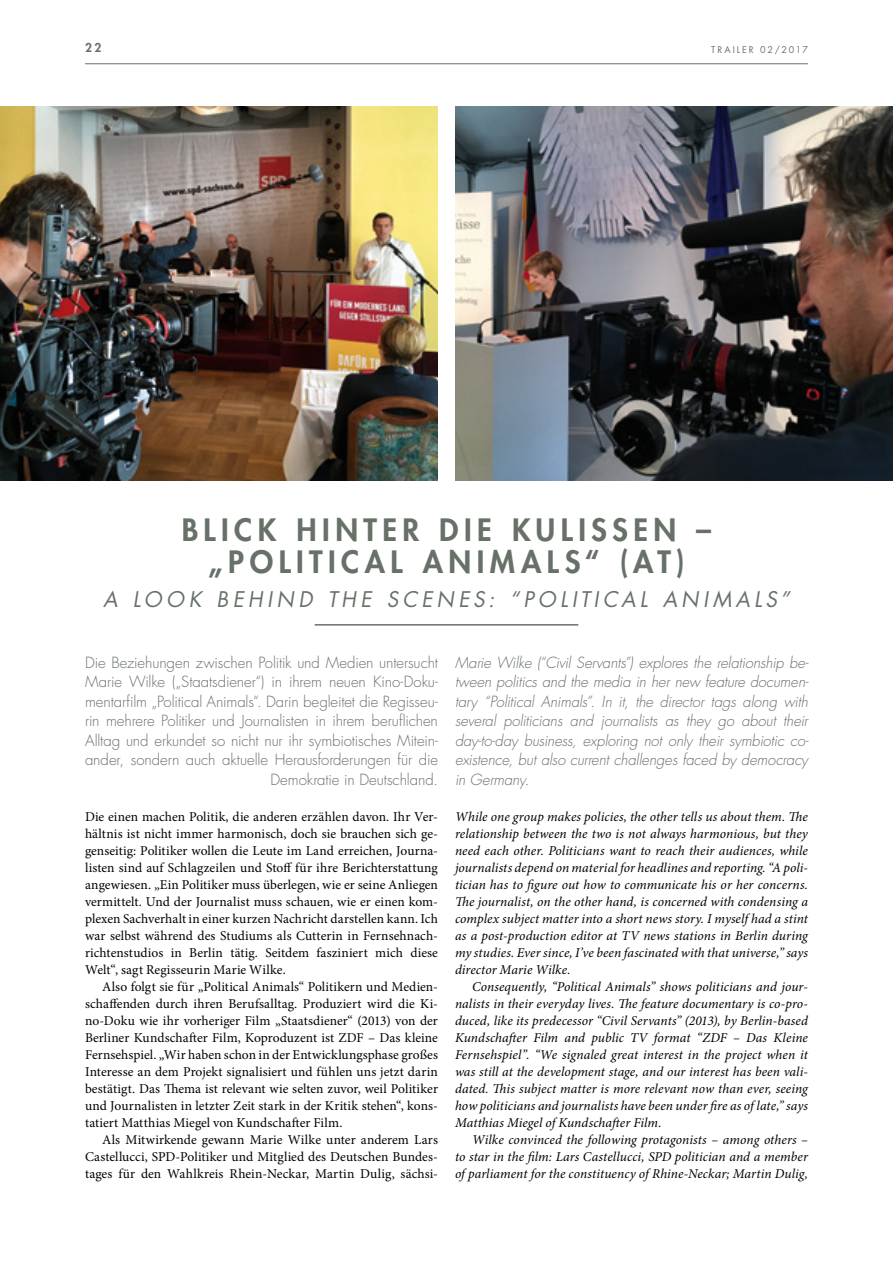
<style>
.page{position:relative;width:893px;height:1263px;background:#fff}
.page>*{position:absolute;margin:0;border:0;box-sizing:border-box;transform-origin:0 0}
.t1{font:800 30px/31.5px "Futura Std";letter-spacing:.185em;color:#677168;text-align:center}
.t2{font:italic 21px "Futura Std";letter-spacing:.195em;color:#677168}
.t3{font:300 15px/19.5px "Futura Std";letter-spacing:-.01em;color:#677168;text-align:right}
.t4{font:italic 300 15px/19.5px "Futura Std";letter-spacing:-.005em;color:#677168;text-align:justify}
.t5{font:italic 13.5px/17px "Minion Pro";letter-spacing:.005em;color:#000;text-align:justify}
.t6{font:13.5px/17px "Minion Pro";letter-spacing:.005em;color:#000;text-align:justify}
.t7{font:800 12px "Futura Std";color:#677168}
.t8{font:9px "Futura Std";letter-spacing:.215em;color:#677168}
</style>
<div class="page">
<hr style="left:315px;top:624px;width:263px;height:2px;background:#677168">
<img style="left:0;top:106px;width:438px;height:374px">
<img style="left:455px;top:106px;width:438px;height:374px">
<hr style="left:85px;top:63px;width:723px;height:1px;background:#677168">
<p class="t7" style="left:85px;top:40px;width:18px">22</p>
<p class="t8" style="left:711px;top:43px;width:98px">TRAILER 02/2017</p>
<h1 class="t1" style="left:182px;top:514px;width:531px">BLICK HINTER DIE KULISSEN – „POLITICAL ANIMALS“ (AT)</h1>
<h2 class="t2" style="left:103px;top:586px;width:688px">A LOOK BEHIND THE SCENES: “POLITICAL ANIMALS”</h2>
<p class="t3" style="left:85px;top:653px;width:354px">Die Beziehungen zwischen Politik und Medien untersucht Marie Wilke („Staatsdiener“) in ihrem neuen Kino-Doku&shy;mentarfilm „Political Animals“. Darin begleitet die Regisseu&shy;rin mehrere Politiker und Journalisten in ihrem beruflichen Alltag und erkundet so nicht nur ihr symbiotisches Mitein&shy;ander, sondern auch aktuelle Herausforderungen für die Demokratie in Deutschland.</p>
<p class="t6" style="left:85px;top:808px;width:354px">Die einen machen Politik, die anderen erzählen davon. Ihr Ver&shy;hältnis ist nicht immer harmonisch, doch sie brauchen sich ge&shy;genseitig: Politiker wollen die Leute im Land erreichen, Journa&shy;listen sind auf Schlagzeilen und Stoff für ihre Berichterstattung angewiesen. „Ein Politiker muss überlegen, wie er seine Anliegen vermittelt. Und der Journalist muss schauen, wie er einen kom&shy;plexen Sachverhalt in einer kurzen Nachricht darstellen kann. Ich war selbst während des Studiums als Cutterin in Fernsehnach&shy;richtenstudios in Berlin tätig. Seitdem fasziniert mich diese Welt“, sagt Regisseurin Marie Wilke.</p>
<p class="t6" style="left:85px;top:978px;width:354px;text-indent:17px">Also folgt sie für „Political Animals“ Politikern und Medien&shy;schaffenden durch ihren Berufsalltag. Produziert wird die Ki&shy;no-Doku wie ihr vorheriger Film „Staatsdiener“ (2013) von der Berliner Kundschafter Film, Koproduzent ist ZDF – Das kleine Fernsehspiel. „Wir haben schon in der Entwicklungsphase großes Interesse an dem Projekt signalisiert und fühlen uns jetzt darin bestätigt. Das Thema ist relevant wie selten zuvor, weil Politiker und Journalisten in letzter Zeit stark in der Kritik stehen“, kons&shy;tatiert Matthias Miegel von Kundschafter Film.</p>
<p class="t6" style="left:85px;top:1131px;width:354px;text-indent:17px">Als Mitwirkende gewann Marie Wilke unter anderem Lars Castellucci, SPD-Politiker und Mitglied des Deutschen Bundes&shy;tages für den Wahlkreis Rhein-Neckar, Martin Dulig, sächsi-</p>
<p class="t4" style="left:455px;top:653px;width:355px">Marie Wilke (“Civil Servants”) explores the relationship be&shy;tween politics and the media in her new feature documen&shy;tary “Political Animals”. In it, the director tags along with several politicians and journalists as they go about their day-to-day business, exploring not only their symbiotic co&shy;existence, but also current challenges faced by democracy in Germany.</p>
<p class="t5" style="left:455px;top:808px;width:354px">While one group makes policies, the other tells us about them. The relationship between the two is not always harmonious, but they need each other. Politicians want to reach their audiences, while journalists depend on material for headlines and reporting. “A poli&shy;tician has to figure out how to communicate his or her concerns.<br>The journalist, on the other hand, is concerned with condensing a complex subject matter into a short news story. I myself had a stint as a post-production editor at TV news stations in Berlin during my studies. Ever since, I’ve been fascinated with that universe,” says director Marie Wilke.</p>
<p class="t5" style="left:455px;top:978px;width:354px;text-indent:17px">Consequently, “Political Animals” shows politicians and jour&shy;nalists in their everyday lives. The feature documentary is co-pro&shy;duced, like its predecessor “Civil Servants” (2013), by Berlin-based Kundschafter Film and public TV format “ZDF – Das Kleine Fernsehspiel”. “We signaled great interest in the project when it was still at the development stage, and our interest has been vali&shy;dated. This subject matter is more relevant now than ever, seeing how politicians and journalists have been under fire as of late,” says Matthias Miegel of Kundschafter Film.</p>
<p class="t5" style="left:455px;top:1131px;width:354px;text-indent:17px">Wilke convinced the following protagonists – among others – to star in the film: Lars Castellucci, SPD politician and a member of parliament for the constituency of Rhine-Neckar; Martin Dulig,</p>
</div>
